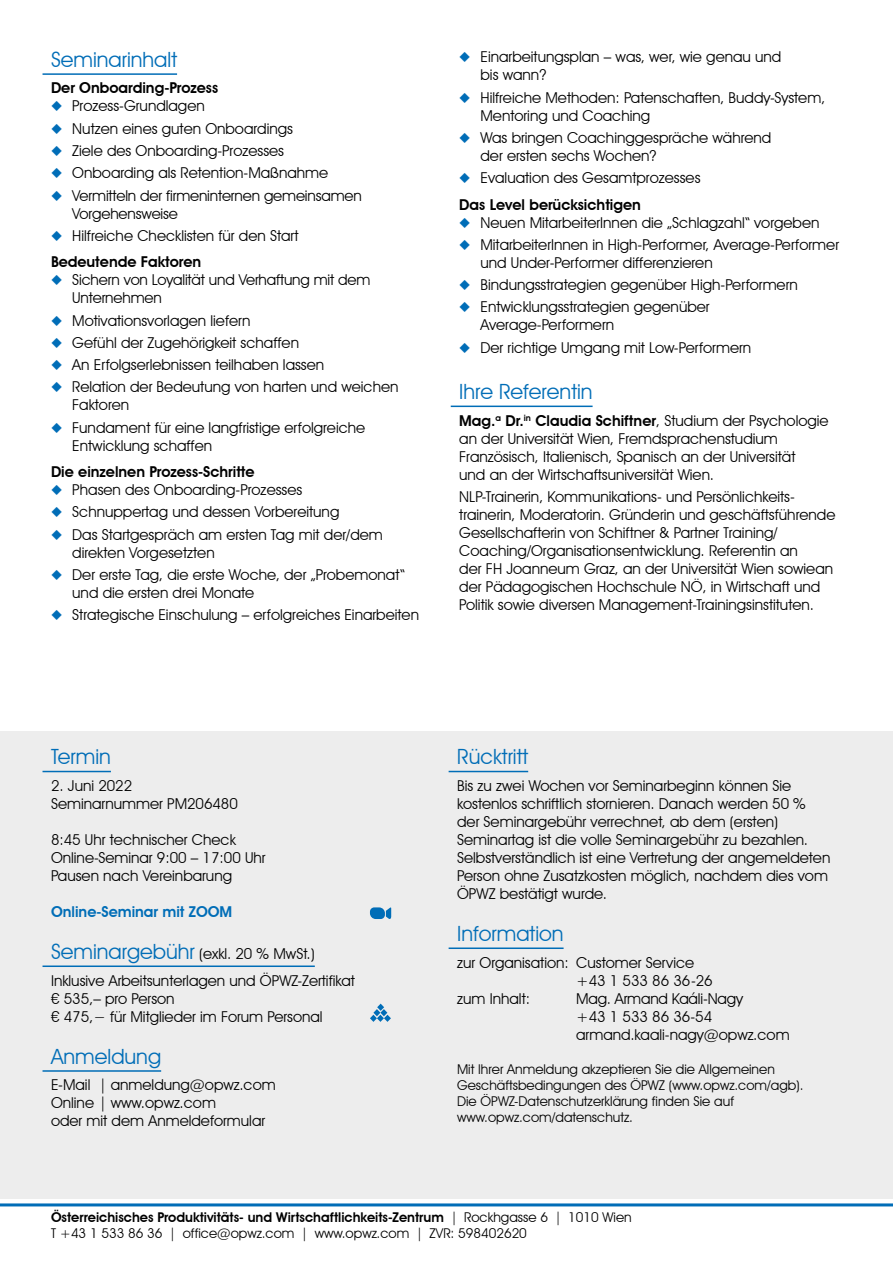
<style>
.page{position:relative;width:893px;height:1263px;background:#fff}
.page>*{position:absolute;margin:0;border:0;box-sizing:border-box;transform-origin:0 0}
.t1{font:21px "Avant Garde IT Cby BT";color:#006db7}
.t2{font:15px/18px "Avant Garde IT Cby BT";color:#000}
.t3{font:600 15px "Avant Garde IT Cby BT";color:#000}
.t4{font:600 15px "Avant Garde IT Cby BT";color:#006db7}
.t5{font:13.5px/16.2px "Avant Garde IT Cby BT";color:#000}
.s1{font-weight:600}
.s2{font-size:21px;color:#006db7}
</style>
<div class="page">
<hr style="left:0;top:1203px;width:893px;height:3px;background:#006db7">
<hr style="left:43px;top:73px;width:134px;height:2px;background:#006db7">
<div style="left:0;top:731px;width:893px;height:468px;background:#ededed"></div>
<hr style="left:43px;top:771px;width:68px;height:1px;background:#006db7">
<hr style="left:43px;top:965px;width:272px;height:2px;background:#006db7">
<hr style="left:43px;top:1070px;width:118px;height:2px;background:#006db7">
<hr style="left:449px;top:771px;width:79px;height:1px;background:#006db7">
<hr style="left:449px;top:947px;width:115px;height:2px;background:#006db7">
<svg style="left:370px;top:907px;width:21px;height:12px"></svg>
<svg style="left:370px;top:1004px;width:21px;height:18px"></svg>
<hr style="left:451px;top:406px;width:142px;height:1px;background:#006db7">
<h1 class="t1" style="left:51px;top:47px;width:128px">Seminarinhalt</h1>
<p class="t3" style="left:51px;top:79px;width:169px">Der Onboarding-Prozess</p>
<p class="t2" style="left:72px;top:95px;width:291px;line-height:22.2px">Prozess-Grundlagen<br>Nutzen eines guten Onboardings<br>Ziele des Onboarding-Prozesses Onboarding als Retention-Maßnahme Vermitteln der firmeninternen gemeinsamen</p>
<p class="t2" style="left:72px;top:202px;width:228px;line-height:22.2px">Vorgehensweise<br>Hilfreiche Checklisten für den Start</p>
<p class="t3" style="left:51px;top:253px;width:152px">Bedeutende Faktoren</p>
<p class="t2" style="left:72px;top:271px;width:300px">Sichern von Loyalität und Verhaftung mit dem<br>Unternehmen</p>
<p class="t2" style="left:72px;top:309px;width:328px;line-height:22.2px">Motivationsvorlagen liefern<br>Gefühl der Zugehörigkeit schaffen<br>An Erfolgserlebnissen teilhaben lassen<br>Relation der Bedeutung von harten und weichen</p>
<p class="t2" style="left:72px;top:394px;width:295px;line-height:22.2px">Faktoren<br>Fundament für eine langfristige erfolgreiche</p>
<p class="t2" style="left:72px;top:436px;width:141px">Entwicklung schaffen</p>
<p class="t3" style="left:51px;top:463px;width:205px">Die einzelnen Prozess-Schritte</p>
<p class="t2" style="left:72px;top:478px;width:312px;line-height:22.2px">Phasen des Onboarding-Prozesses<br>Schnuppertag und dessen Vorbereitung<br>Das Startgespräch am ersten Tag mit der/dem</p>
<p class="t2" style="left:72px;top:541px;width:334px;line-height:22.2px">direkten Vorgesetzten<br>Der erste Tag, die erste Woche, der „Probemonat“</p>
<p class="t2" style="left:72px;top:581px;width:348px;line-height:22.2px">und die ersten drei Monate<br>Strategische Einschulung – erfolgreiches Einarbeiten</p>
<p class="t2" style="left:480px;top:48px;width:302px">Einarbeitungsplan – was, wer, wie genau und bis wann?</p>
<p class="t2" style="left:480px;top:88px;width:346px">Hilfreiche Methoden: Patenschaften, Buddy-System,<br>Mentoring und Coaching</p>
<p class="t2" style="left:480px;top:128px;width:292px">Was bringen Coachinggespräche während der ersten sechs Wochen?</p>
<p class="t2" style="left:480px;top:169px;width:222px">Evaluation des Gesamtprozesses</p>
<p class="t3" style="left:459px;top:195px;width:183px">Das Level berücksichtigen</p>
<p class="t2" style="left:480px;top:211px;width:360px;line-height:22.2px">Neuen MitarbeiterInnen die „Schlagzahl“ vorgeben<br>MitarbeiterInnen in High-Performer, Average-Performer</p>
<p class="t2" style="left:480px;top:251px;width:319px;line-height:22.2px">und Under-Performer differenzieren<br>Bindungsstrategien gegenüber High-Performern<br>Entwicklungsstrategien gegenüber</p>
<p class="t2" style="left:480px;top:314px;width:272px;line-height:22.2px">Average-Performern<br>Der richtige Umgang mit Low-Performern</p>
<h1 class="t1" style="left:459px;top:379px;width:135px">Ihre Referentin</h1>
<p class="t2" style="left:459px;top:411px;width:371px"><span class="s1">Mag.</span><sup>a</sup> <span class="s1">Dr.</span><sup>in</sup> <span class="s1">Claudia Schiftner</span>, Studium der Psychologie an der Universität Wien, Fremdsprachenstudium Französisch, Italienisch, Spanisch an der Universität<br>und an der Wirtschaftsuniversität Wien.</p>
<p class="t2" style="left:459px;top:487px;width:378px">NLP-Trainerin, Kommunikations- und Persönlichkeits&shy;trainerin, Moderatorin. Gründerin und geschäftsführende Gesellschafterin von Schiftner &amp; Partner Training/ Coaching/Organisationsentwicklung. Referentin an<br>der FH Joanneum Graz, an der Universität Wien sowiean der Pädagogischen Hochschule NÖ, in Wirtschaft und Politik sowie diversen Management-Trainingsinstituten.</p>
<h1 class="t1" style="left:51px;top:744px;width:61px">Termin</h1>
<p class="t2" style="left:51px;top:776px;width:188px">2. Juni 2022<br>Seminarnummer PM206480</p>
<p class="t2" style="left:51px;top:830px;width:216px">8:45 Uhr technischer Check<br>Online-Seminar 9:00 – 17:00 Uhr<br>Pausen nach Vereinbarung</p>
<p class="t4" style="left:51px;top:902px;width:183px">Online-Seminar mit ZOOM</p>
<p class="t2" style="left:51px;top:940px;width:305px;line-height:26.5px"><span class="s2">Seminargebühr</span> (exkl. 20 % MwSt.)<br>Inklusive Arbeitsunterlagen und ÖPWZ-Zertifikat</p>
<p class="t2" style="left:51px;top:989px;width:273px">€ 535,– pro Person<br>€ 475,− für Mitglieder im Forum Personal</p>
<h1 class="t1" style="left:51px;top:1044px;width:112px">Anmeldung</h1>
<p class="t2" style="left:51px;top:1076px;width:226px">E-Mail | anmeldung@opwz.com<br>Online | www.opwz.com<br>oder mit dem Anmeldeformular</p>
<h1 class="t1" style="left:457px;top:744px;width:73px">Rücktritt</h1>
<p class="t2" style="left:457px;top:776px;width:375px">Bis zu zwei Wochen vor Seminarbeginn können Sie kostenlos schriftlich stornieren. Danach werden 50 % der Seminargebühr verrechnet, ab dem (ersten)<br>Seminartag ist die volle Seminargebühr zu bezahlen.<br>Selbstverständlich ist eine Vertretung der angemeldeten Person ohne Zusatzkosten möglich, nachdem dies vom ÖPWZ bestätigt wurde.</p>
<h1 class="t1" style="left:457px;top:921px;width:108px">Information</h1>
<p class="t2" style="left:457px;top:953px;width:239px">zur Organisation: Customer Service</p>
<p class="t2" style="left:576px;top:971px;width:138px">+43 1 533 86 36-26</p>
<p class="t2" style="left:457px;top:989px;width:74px">zum Inhalt:</p>
<p class="t2" style="left:576px;top:989px;width:215px">Mag. Armand Kaáli-Nagy<br>+43 1 533 86 36-54 armand.kaali-nagy@opwz.com</p>
<p class="t5" style="left:457px;top:1061px;width:348px">Mit Ihrer Anmeldung akzeptieren Sie die Allgemeinen Geschäftsbedingungen des ÖPWZ (www.opwz.com/agb).<br>Die ÖPWZ-Datenschutzerklärung finden Sie auf www.opwz.com/datenschutz.</p>
<p class="t5" style="left:51px;top:1209px;width:582px"><span class="s1">Österreichisches Produktivitäts- und Wirtschaftlichkeits-Zentrum</span> | Rockhgasse 6 | 1010 Wien<br>T +43 1 533 86 36 | office@opwz.com | www.opwz.com | ZVR: 598402620</p>
</div>
